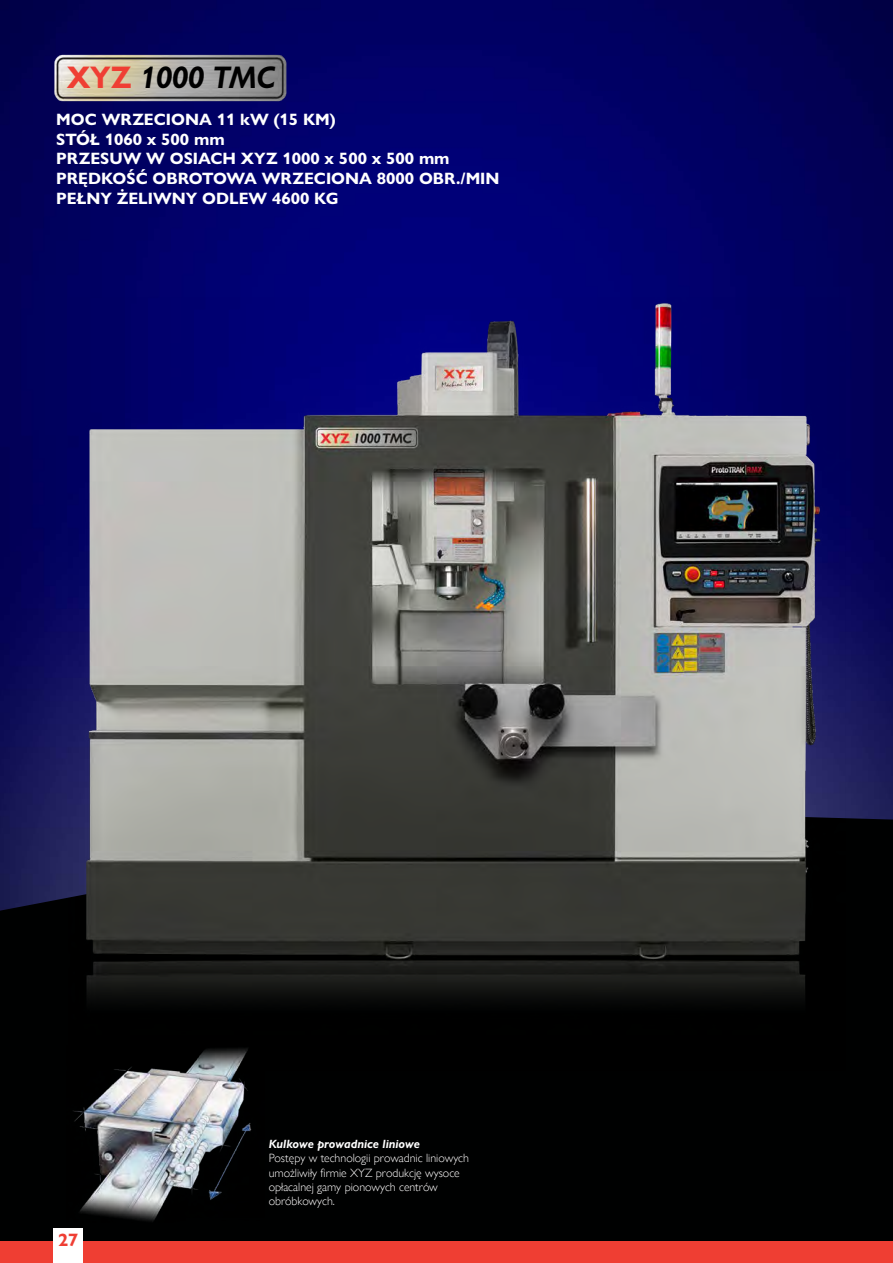
<style>
.page{position:relative;width:893px;height:1263px;background:#fff}
.page>*{position:absolute;margin:0;border:0;box-sizing:border-box;transform-origin:0 0}
.t1{font:italic 700 31.35px "Gill Sans Nova";letter-spacing:-.02em;color:#000;scale:.94 1}
.t2{font:700 18px "Gill Sans Nova";color:#ef3e33}
.t3{font:700 16.5px "Gill Sans Nova";color:#fff}
.t4{font:300 12px/14.4px "Gill Sans Nova";color:#fff}
.t5{font:italic 700 12px "Gill Sans Nova";color:#fff}
.s1{font-style:normal;color:#ef3e33}
</style>
<div class="page">
<img style="left:0;top:0;width:893px;height:809px">
<div style="left:0;top:809px;width:893px;height:433px;background:#000101"></div>
<div style="left:0;top:1242px;width:893px;height:21px;background:#ef3e33"></div>
<div style="left:53px;top:1229px;width:30px;height:34px;background:#fff"></div>
<img style="left:55px;top:53px;width:234px;height:50px">
<img style="left:67px;top:1045px;width:197px;height:177px">
<img style="left:68px;top:298px;width:778px;height:772px">
<p class="t1" style="left:67px;top:57px;width:223px"><span class="s1">XYZ</span> 1000 TMC</p>
<p class="t3" style="left:56px;top:109px;width:281px">MOC WRZECIONA 11 kW (15 KM)</p>
<p class="t3" style="left:56px;top:129px;width:170px">STÓŁ 1060 x 500 mm</p>
<p class="t3" style="left:56px;top:149px;width:395px">PRZESUW W OSIACH XYZ 1000 x 500 x 500 mm</p>
<p class="t3" style="left:56px;top:168px;width:445px">PRĘDKOŚĆ OBROTOWA WRZECIONA 8000 OBR./MIN</p>
<p class="t3" style="left:56px;top:188px;width:284px">PEŁNY ŻELIWNY ODLEW 4600 KG</p>
<p class="t2" style="left:58px;top:1228px;width:22px">27</p>
<p class="t5" style="left:269px;top:1136px;width:153px">Kulkowe prowadnice liniowe</p>
<p class="t4" style="left:269px;top:1151px;width:202px">Postępy w technologii prowadnic liniowych umożliwiły firmie XYZ produkcję wysoce opłacalnej gamy pionowych centrów obróbkowych.</p>
</div>
